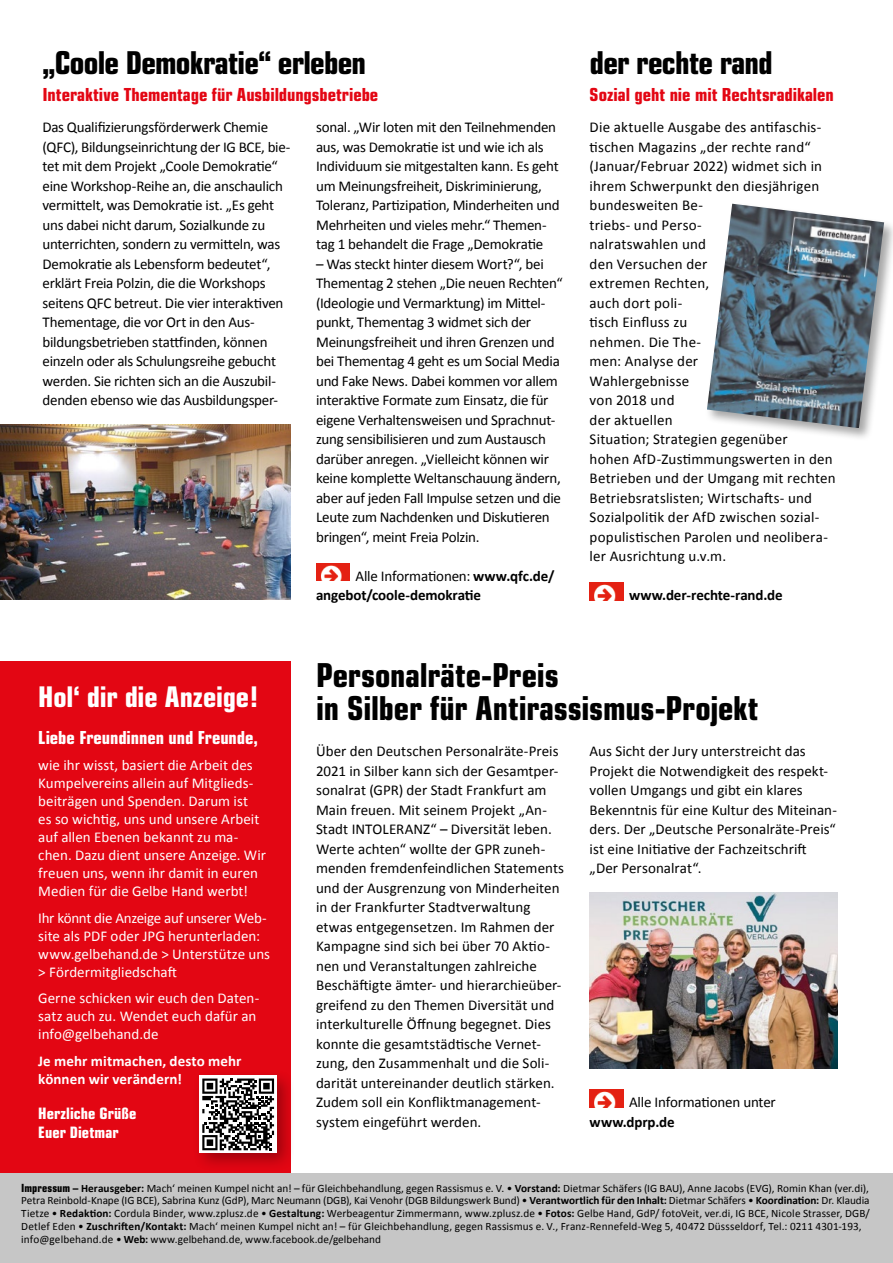
<style>
.page{position:relative;width:893px;height:1263px;background:#fff}
.page>*{position:absolute;margin:0;border:0;box-sizing:border-box;transform-origin:0 0}
.t1{font:700 condensed 33px/33px "Eurostile";letter-spacing:-.005em;color:#000}
.t2{font:700 condensed 31.5px "Eurostile";letter-spacing:-.025em;color:#000}
.t3{font:700 condensed 28.5px "Eurostile";letter-spacing:-.005em;color:#fff}
.t4{font:700 condensed 18px "Eurostile";letter-spacing:-.005em;color:#e30613}
.t5{font:700 condensed 18px "Eurostile";letter-spacing:-.005em;color:#fff}
.t6{font:700 condensed 15.75px/19.5px "Eurostile";letter-spacing:.005em;color:#fff}
.t7{font:15px/19.5px "Calibri";letter-spacing:-.005em;color:#000}
.t8{font:15px/18px "Calibri";color:#fff}
.t9{font:700 15px/19.5px "Calibri";letter-spacing:-.01em;color:#000}
.t10{font:700 15px/18px "Calibri";letter-spacing:.005em;color:#fff}
.t11{font:11.25px/12.8px "Calibri";letter-spacing:.005em;color:#000}
.s1{font-weight:400}
.s2{font-family:"Eurostile";font-weight:700;font-stretch:condensed}
.s3{font-weight:700}
</style>
<div class="page">
<div style="left:0;top:662px;width:291px;height:521px;background:#e30613"></div>
<div style="left:192px;top:1068px;width:104px;height:104px;background:#000;opacity:.32"></div>
<svg style="left:200px;top:1076px;width:77px;height:77px"></svg>
<svg style="left:202px;top:1078px;width:72px;height:72px;background:#767676"></svg>
<div style="left:0;top:1173px;width:893px;height:90px;background:#c6c6c6"></div>
<img style="left:316px;top:563px;width:34px;height:18px">
<img style="left:590px;top:1090px;width:33px;height:17px">
<img style="left:590px;top:583px;width:33px;height:17px">
<img style="left:0;top:425px;width:291px;height:175px">
<div style="left:705px;top:202px;width:188px;height:240px;background:#000;opacity:.35"></div>
<img style="left:707px;top:204px;width:177px;height:224px">
<img style="left:590px;top:893px;width:248px;height:175px">
<h2 class="t2" style="left:43px;top:44px;width:325px">„Coole Demokratie“ erleben</h2>
<p class="t4" style="left:43px;top:84px;width:337px">Interaktive Thementage für Ausbildungsbetriebe</p>
<p class="t7" style="left:43px;top:117px;width:250px">Das Qualifizierungsförderwerk Chemie (QFC), Bildungseinrichtung der IG BCE, bie&shy;tet mit dem Projekt „Coole Demokratie“ eine Workshop-Reihe an, die anschaulich vermittelt, was Demokratie ist. „Es geht uns dabei nicht darum, Sozialkunde zu unterrichten, sondern zu vermitteln, was Demokratie als Lebensform bedeutet“, erklärt Freia Polzin, die die Workshops seitens QFC betreut. Die vier interaktiven Thementage, die vor Ort in den Aus&shy;bildungsbetrieben stattfinden, können einzeln oder als Schulungsreihe gebucht werden. Sie richten sich an die Auszubil&shy;denden ebenso wie das Ausbildungsper-</p>
<p class="t7" style="left:316px;top:117px;width:245px">sonal. „Wir loten mit den Teilnehmenden aus, was Demokratie ist und wie ich als Individuum sie mitgestalten kann. Es geht um Meinungsfreiheit, Diskriminierung, Toleranz, Partizipation, Minderheiten und Mehrheiten und vieles mehr.“ Themen&shy;tag 1 behandelt die Frage „Demokratie</p>
<p class="t7" style="left:316px;top:254px;width:248px">– Was steckt hinter diesem Wort?“, bei Thementag 2 stehen „Die neuen Rechten“ (Ideologie und Vermarktung) im Mittel&shy;punkt, Thementag 3 widmet sich der Meinungsfreiheit und ihren Grenzen und bei Thementag 4 geht es um Social Media und Fake News. Dabei kommen vor allem interaktive Formate zum Einsatz, die für eigene Verhaltensweisen und Sprachnut&shy;zung sensibilisieren und zum Austausch darüber anregen. „Vielleicht können wir keine komplette Weltanschauung ändern, aber auf jeden Fall Impulse setzen und die Leute zum Nachdenken und Diskutieren bringen“, meint Freia Polzin.</p>
<p class="t9" style="left:316px;top:566px;width:240px;text-indent:39px"><span class="s1">Alle Informationen:</span> www.qfc.de/ angebot/coole-demokratie</p>
<h2 class="t2" style="left:590px;top:44px;width:185px">der rechte rand</h2>
<p class="t4" style="left:590px;top:84px;width:246px">Sozial geht nie mit Rechtsradikalen</p>
<p class="t7" style="left:590px;top:117px;width:247px">Die aktuelle Ausgabe des antifaschis&shy;tischen Magazins „der rechte rand“ (Januar/Februar 2022) widmet sich in ihrem Schwerpunkt den diesjährigen bundesweiten Be-<br>triebs- und Perso-<br>nalratswahlen und<br>den Versuchen der<br>extremen Rechten,<br>auch dort poli-<br>tisch Einfluss zu<br>nehmen. Die The-<br>men: Analyse der<br>Wahlergebnisse<br>von 2018 und<br>der aktuellen<br>Situation; Strategien gegenüber<br>hohen AfD-Zustimmungswerten in den<br>Betrieben und der Umgang mit rechten<br>Betriebsratslisten; Wirtschafts- und<br>Sozialpolitik der AfD zwischen sozial&shy;populistischen Parolen und neolibera&shy;ler Ausrichtung u.v.m.</p>
<p class="t9" style="left:629px;top:585px;width:155px">www.der-rechte-rand.de</p>
<h3 class="t3" style="left:38px;top:680px;width:221px">Hol‘ dir die Anzeige!</h3>
<p class="t5" style="left:38px;top:726px;width:221px">Liebe Freundinnen und Freunde,</p>
<p class="t8" style="left:38px;top:756px;width:229px">wie ihr wisst, basiert die Arbeit des Kumpelvereins allein auf Mitglieds&shy;beiträgen und Spenden. Darum ist<br>es so wichtig, uns und unsere Arbeit auf allen Ebenen bekannt zu ma&shy;chen. Dazu dient unsere Anzeige. Wir freuen uns, wenn ihr damit in euren Medien für die Gelbe Hand werbt!</p>
<p class="t8" style="left:38px;top:909px;width:233px">Ihr könnt die Anzeige auf unserer Web&shy;site als PDF oder JPG herunterladen: www.gelbehand.de &gt; Unterstütze uns &gt; Fördermitgliedschaft</p>
<p class="t8" style="left:38px;top:989px;width:222px">Gerne schicken wir euch den Daten&shy;satz auch zu. Wendet euch dafür an info@gelbehand.de</p>
<p class="t10" style="left:38px;top:1052px;width:205px">Je mehr mitmachen, desto mehr können wir verändern!</p>
<p class="t6" style="left:38px;top:1103px;width:100px">Herzliche Grüße<br>Euer Dietmar</p>
<h1 class="t1" style="left:316px;top:659px;width:444px">Personalräte-Preis<br>in Silber für Antirassismus-Projekt</h1>
<p class="t7" style="left:316px;top:741px;width:250px">Über den Deutschen Personalräte-Preis 2021 in Silber kann sich der Gesamtper&shy;sonalrat (GPR) der Stadt Frankfurt am Main freuen. Mit seinem Projekt „An-Stadt INTOLERANZ“ – Diversität leben.<br>Werte achten“ wollte der GPR zuneh&shy;menden fremdenfeindlichen Statements und der Ausgrenzung von Minderheiten in der Frankfurter Stadtverwaltung etwas entgegensetzen. Im Rahmen der Kampagne sind sich bei über 70 Aktio&shy;nen und Veranstaltungen zahlreiche Beschäftigte ämter- und hierarchieüber&shy;greifend zu den Themen Diversität und interkulturelle Öffnung begegnet. Dies konnte die gesamtstädtische Vernet&shy;zung, den Zusammenhalt und die Soli&shy;darität untereinander deutlich stärken.<br>Zudem soll ein Konfliktmanagement&shy;system eingeführt werden.</p>
<p class="t7" style="left:590px;top:741px;width:249px">Aus Sicht der Jury unterstreicht das Projekt die Notwendigkeit des respekt&shy;vollen Umgangs und gibt ein klares Bekenntnis für eine Kultur des Miteinan&shy;ders. Der „Deutsche Personalräte-Preis“ ist eine Initiative der Fachzeitschrift „Der Personalrat“.</p>
<p class="t7" style="left:629px;top:1092px;width:148px">Alle Informationen unter</p>
<p class="t9" style="left:590px;top:1112px;width:86px">www.dprp.de</p>
<p class="t11" style="left:21px;top:1181px;width:850px"><span class="s2">Impressum –</span> <span class="s3">Herausgeber:</span> Mach‘ meinen Kumpel nicht an! – für Gleichbehandlung, gegen Rassismus e. V. • <span class="s3">Vorstand:</span> Dietmar Schäfers (IG BAU), Anne Jacobs (EVG), Romin Khan (ver.di), Petra Reinbold-Knape (IG BCE), Sabrina Kunz (GdP), Marc Neumann (DGB), Kai Venohr (DGB Bildungswerk Bund) • <span class="s3">Verantwortlich für den Inhalt:</span> Dietmar Schäfers • <span class="s3">Koordination:</span> Dr. Klaudia Tietze • <span class="s3">Redaktion:</span> Cordula Binder, www.zplusz.de • <span class="s3">Gestaltung:</span> Werbeagentur Zimmermann, www.zplusz.de • <span class="s3">Fotos:</span> Gelbe Hand, GdP/ fotoVeit, ver.di, IG BCE, Nicole Strasser, DGB/ Detlef Eden • <span class="s3">Zuschriften/Kontakt:</span> Mach‘ meinen Kumpel nicht an! – für Gleichbehandlung, gegen Rassismus e. V., Franz-Rennefeld-Weg 5, 40472 Düssseldorf, Tel.: 0211 4301-193, info@gelbehand.de • <span class="s3">Web:</span> www.gelbehand.de, www.facebook.de/gelbehand</p>
</div>
